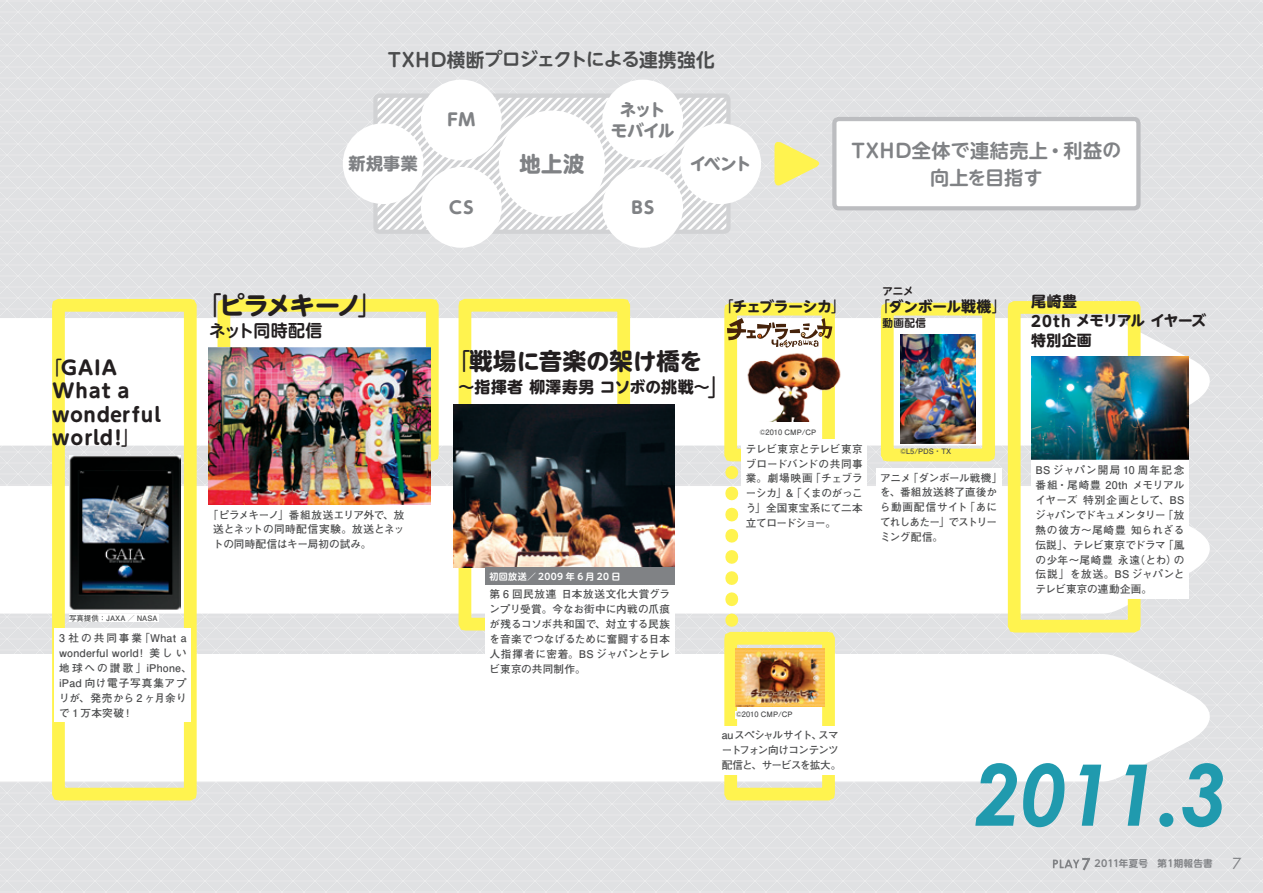
<style>
.page{position:relative;width:1263px;height:893px;background:#e0e1e3}
.page>*{position:absolute;margin:0;border:0;box-sizing:border-box;transform-origin:0 0}
.t1{font:700 25.05px "UD Shin M Go Pro";letter-spacing:-.045em;color:#231f20}
.t2{font:700 23.4px "UD Shin M Go Pro";color:#231f20}
.t3{font:700 21.3px "UD Shin M Go Pro";color:#808285}
.t4{font:700 19.2px/23.4px "UD Shin M Go Pro";letter-spacing:.04em;color:#231f20}
.t5{font:700 19.2px/27.6px "UD Shin M Go Pro De";letter-spacing:.025em;color:#808285;text-align:center}
.t6{font:700 18.75px "UD Shin M Go Pro De";letter-spacing:.025em;color:#4b4c4d}
.t7{font:700 16.95px "UD Shin M Go Pro";letter-spacing:.03em;color:#808285}
.t8{font:700 16.95px "UD Shin M Go Pro De";color:#231f20}
.t9{font:700 16.65px/21.3px "UD Shin M Go Pro";letter-spacing:-.11em;color:#808285;text-align:center}
.t10{font:700 15.9px "UD Shin M Go Pro";letter-spacing:.03em;color:#231f20}
.t11{font:700 14.85px "UD Shin M Go Pro";letter-spacing:.025em;color:#231f20}
.t12{font:14.85px "Futura";color:#808285}
.t13{font:700 14.55px "UD Shin M Go Pro";letter-spacing:-.03em;color:#231f20}
.t14{font:700 14.55px "UD Shin M Go Pro";letter-spacing:-.06em;color:#231f20}
.t15{font:700 10.65px/14.9px "Futo Go B101 Pr 5";letter-spacing:.01em;color:#4b4c4d;text-align:justify}
.t16{font:700 10.65px/14.9px "Futo Go B101 Pr 5";letter-spacing:-.02em;color:#4b4c4d}
.t17{font:700 10.65px/14.9px "Futo Go B101 Pr 5";letter-spacing:-.07em;color:#4b4c4d}
.t18{font:700 10.65px "UD Shin M Go Pro De";color:#231f20}
.t19{font:700 10.35px "UD Shin M Go Pro De";color:#231f20}
.t20{font:700 9.6px "UD Shin M Go Pro De";letter-spacing:.02em;color:#808285}
.t21{font:700 9px "UD Shin M Go Pro De";letter-spacing:.04em;color:#fff}
.t22{font:700 7.5px "Futo Go B101 Pr 5";color:#4b4c4d}
.t23{font:5.85px "MS Gothic";color:#231f20}
.s1{font-size:18.3px}
.s2{font-size:18.75px}
.s3{font-weight:400}
.s4{font-weight:400;font-size:14.85px}
.s5{font-size:14.85px}
.s6{font-weight:400;font-size:25.5px}
.s7{font-size:16.65px}
.s8{font-size:22.95px}
.s9{font-size:15.6px}
.s10{font-weight:400;font-size:23.4px}
</style>
<div class="page">
<div style="left:0;top:654px;width:1229px;height:128px;background:#fff"></div>
<svg style="left:0;top:486px;width:1229px;height:128px;background:#fcfcfb"></svg>
<svg style="left:0;top:318px;width:1229px;height:128px;background:#fbfbfb"></svg>
<div style="left:459px;top:299px;width:171px;height:331px;border:13px solid #fff34f"></div>
<div style="left:52px;top:299px;width:145px;height:501px;border:13px solid #fff34f"></div>
<div style="left:218px;top:299px;width:221px;height:162px;border:13px solid #fff34f"></div>
<div style="left:724px;top:303px;width:111px;height:158px;border:13px solid #fff34f"></div>
<div style="left:1008px;top:301px;width:132px;height:331px;border:13px solid #fff34f"></div>
<div style="left:724px;top:632px;width:111px;height:168px;border:13px solid #fff34f"></div>
<svg style="left:725px;top:493px;width:13px;height:117px;background:#fff8a6"></svg>
<svg style="left:725px;top:472px;width:13px;height:1px"></svg>
<svg style="left:725px;top:620px;width:13px;height:1px"></svg>
<svg style="left:975px;top:763px;width:248px;height:64px"></svg>
<img style="left:741px;top:350px;width:105px;height:72px">
<div style="left:881px;top:303px;width:114px;height:158px;border:13px solid #fff34f"></div>
<img style="left:209px;top:348px;width:221px;height:157px">
<div style="left:209px;top:505px;width:200px;height:49px;background:#fff"></div>
<div style="left:742px;top:439px;width:125px;height:94px;background:#fff"></div>
<div style="left:759px;top:428px;width:57px;height:8px;background:#fff"></div>
<div style="left:736px;top:711px;width:57px;height:7px;background:#fff"></div>
<img style="left:736px;top:648px;width:89px;height:59px">
<div style="left:718px;top:726px;width:125px;height:49px;background:#fff"></div>
<img style="left:900px;top:334px;width:76px;height:109px">
<div style="left:876px;top:468px;width:125px;height:79px;background:#fff"></div>
<img style="left:453px;top:405px;width:221px;height:162px">
<div style="left:485px;top:567px;width:189px;height:18px;background:#808285"></div>
<div style="left:485px;top:585px;width:189px;height:93px;background:#fff"></div>
<div style="left:55px;top:628px;width:136px;height:94px;background:#fff"></div>
<svg style="left:378px;top:99px;width:347px;height:130px"></svg>
<div style="left:373px;top:94px;width:357px;height:140px;border:4px solid #d1d2d4;border-radius:4px"></div>
<div style="left:834px;top:119px;width:304px;height:89px;background:#fff;border-radius:4px"></div>
<div style="left:832px;top:117px;width:308px;height:93px;border:4px solid #bcbdc0;border-radius:4px"></div>
<svg style="left:774px;top:142px;width:48px;height:46px"></svg>
<div style="left:349px;top:130px;width:68px;height:68px;background:#fff;border-radius:50%"></div>
<div style="left:343px;top:123px;width:81px;height:81px;border:13px solid #fff;border-radius:50%"></div>
<div style="left:687px;top:130px;width:68px;height:68px;background:#fff;border-radius:50%"></div>
<div style="left:680px;top:123px;width:81px;height:81px;border:13px solid #fff;border-radius:50%"></div>
<div style="left:505px;top:117px;width:94px;height:93px;background:#fff;border-radius:50%"></div>
<div style="left:499px;top:111px;width:106px;height:106px;border:13px solid #fff;border-radius:50%"></div>
<div style="left:427px;top:86px;width:68px;height:68px;background:#fff;border-radius:50%"></div>
<div style="left:421px;top:80px;width:81px;height:80px;border:13px solid #fff;border-radius:50%"></div>
<div style="left:427px;top:173px;width:68px;height:68px;background:#fff;border-radius:50%"></div>
<div style="left:421px;top:167px;width:81px;height:81px;border:13px solid #fff;border-radius:50%"></div>
<div style="left:609px;top:86px;width:68px;height:68px;background:#fff;border-radius:50%"></div>
<div style="left:602px;top:80px;width:81px;height:80px;border:13px solid #fff;border-radius:50%"></div>
<div style="left:609px;top:173px;width:68px;height:68px;background:#fff;border-radius:50%"></div>
<div style="left:602px;top:167px;width:81px;height:81px;border:13px solid #fff;border-radius:50%"></div>
<img style="left:69px;top:455px;width:111px;height:155px">
<svg style="left:727px;top:318px;width:105px;height:30px;background:#cdc2a6"></svg>
<img style="left:1031px;top:356px;width:157px;height:105px">
<div style="left:1031px;top:461px;width:157px;height:138px;background:#fff"></div>
<div style="left:69px;top:614px;width:89px;height:7px;background:#fff"></div>
<svg style="left:1053px;top:858px;width:37px;height:12px"></svg>
<h3 class="t6" style="left:388px;top:44px;width:329px">TXHD横断<span class="s1">プロジェクトによる</span>連携強化</h3>
<h3 class="t7" style="left:349px;top:150px;width:71px">新規事業</h3>
<h3 class="t7" style="left:447px;top:106px;width:30px">FM</h3>
<h3 class="t7" style="left:449px;top:194px;width:26px">CS</h3>
<h3 class="t3" style="left:520px;top:146px;width:66px">地上波</h3>
<h3 class="t9" style="left:611px;top:98px;width:65px">ネットモバイル</h3>
<h3 class="t7" style="left:631px;top:194px;width:25px">BS</h3>
<h3 class="t9" style="left:690px;top:152px;width:63px">イベント</h3>
<h3 class="t5" style="left:851px;top:135px;width:271px">TXHD全体<span class="s2">で</span>連結売上・利益<span class="s2">の</span>向上<span class="s2">を</span>目指<span class="s2">す</span></h3>
<h3 class="t4" style="left:53px;top:355px;width:110px"><span class="s3">｢</span>GAIA<br>What a wonderful world!<span class="s3">｣</span></h3>
<p class="t22" style="left:69px;top:612px;width:90px">写真提供：JAXA ／ NASA</p>
<p class="t15" style="left:59px;top:630px;width:134px;text-align:left">3 社の共同事業「What a wonderful world! 美しい地球への讃歌」iPhone、iPad 向け電子写真集アプリが、発売から 2 ヶ月余りで 1 万本突破！</p>
<p class="t19" style="left:882px;top:282px;width:33px">アニメ</p>
<h3 class="t13" style="left:882px;top:295px;width:119px"><span class="s4">｢</span>ダンボール<span class="s5">戦機</span><span class="s4">｣</span></h3>
<p class="t18" style="left:882px;top:314px;width:45px">動画配信</p>
<h1 class="t1" style="left:209px;top:285px;width:163px"><span class="s6">｢</span>ピラメキーノ<span class="s6">｣</span></h1>
<h3 class="t13" style="left:726px;top:295px;width:114px"><span class="s4">｢</span>チェブラーシカ<span class="s4">｣</span></h3>
<h3 class="t8" style="left:209px;top:317px;width:115px"><span class="s7">ネット</span>同時配信</h3>
<p class="t23" style="left:722px;top:303px;width:84px">【劇場版チェブラーシカロゴ】</p>
<h3 class="t11" style="left:1031px;top:290px;width:47px">尾崎豊</h3>
<h3 class="t14" style="left:1031px;top:309px;width:176px"><span class="s5">20th</span> メモリアルイヤーズ</h3>
<h3 class="t11" style="left:1031px;top:328px;width:62px">特別企画</h3>
<p class="t15" style="left:213px;top:506px;width:193px;text-indent:-5px">「ピラメキーノ」番組放送エリア外で、放送とネットの同時配信実験。放送とネットの同時配信はキー局初の試み。</p>
<h2 class="t2" style="left:459px;top:342px;width:245px"><span class="s3">｢</span>戦場<span class="s8">に</span>音楽<span class="s8">の</span>架<span class="s8">け</span>橋<span class="s8">を</span></h2>
<h3 class="t10" style="left:459px;top:374px;width:262px">～指揮者柳澤寿男<span class="s9">コソボの</span>挑戦～<span class="s10">｣</span></h3>
<p class="t21" style="left:489px;top:569px;width:133px">初回放送／ 2009 年 6 月 20 日</p>
<p class="t15" style="left:489px;top:586px;width:182px">第 6 回民放連 日本放送文化大賞グランプリ受賞。今なお街中に内戦の爪痕が残るコソボ共和国で、対立する民族を音楽でつなげるために奮闘する日本人指揮者に密着。BS ジャパンとテレビ東京の共同制作。</p>
<p class="t22" style="left:759px;top:426px;width:58px">©2010 CMP/CP</p>
<p class="t15" style="left:746px;top:440px;width:118px">テレビ東京とテレビ東京ブロードバンドの共同事業。劇場映画「チェブラーシカ」＆「くまのがっこう」全国東宝系にて二本立てロードショー。</p>
<p class="t22" style="left:736px;top:708px;width:58px">©2010 CMP/CP</p>
<p class="t17" style="left:722px;top:727px;width:121px">auスペシャルサイト、スマートフォン向けコンテンツ配信と、サービスを拡大。</p>
<p class="t22" style="left:900px;top:445px;width:53px">©L5/PDS・TX</p>
<p class="t16" style="left:880px;top:469px;width:124px">アニメ「ダンボール戦機」を、番組放送終了直後から動画配信サイト「あにてれしあたー」でストリーミング配信。</p>
<p class="t15" style="left:1035px;top:462px;width:150px">BS ジャパン開局 10 周年記念番組・尾崎豊 20th メモリアルイヤーズ 特別企画として、BSジャパンでドキュメンタリー「放熱の彼方〜尾崎豊 知られざる伝説」、テレビ東京でドラマ「風の少年〜尾崎豊 永遠（とわ）の伝説」を放送。BS ジャパンとテレビ東京の連動企画。</p>
<p class="t20" style="left:1094px;top:856px;width:120px">2011年夏号 第1期報告書</p>
<h3 class="t12" style="left:1232px;top:854px;width:11px">7</h3>
</div>
